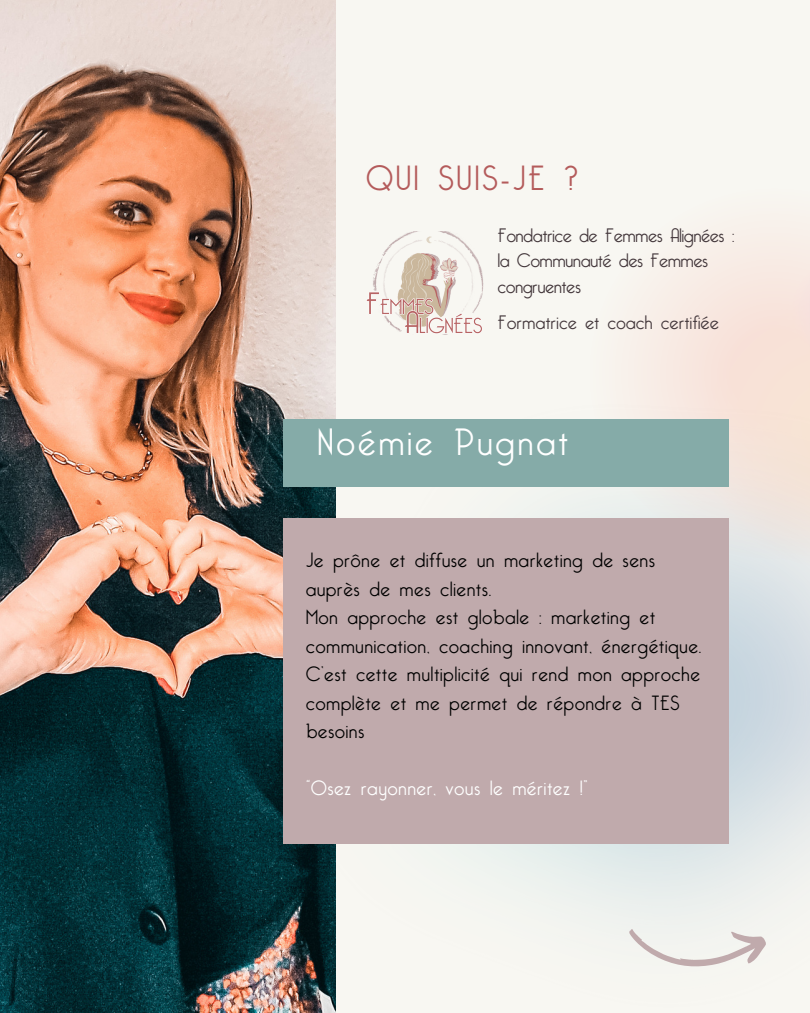
<style>
.page{position:relative;width:810px;height:1013px;background:#fff}
.page>*{position:absolute;margin:0;border:0;box-sizing:border-box;transform-origin:0 0}
.t1{font:300 37.1px "Bellerose";letter-spacing:.095em;color:#fff}
.t2{font:300 34.1px "Bellerose";letter-spacing:.095em;color:#b45b5b}
.t3{font:300 20.1px/28.5px "Bellerose";letter-spacing:.05em;color:#000}
.t4{font:300 20.1px "Bellerose";letter-spacing:.05em;color:#fff}
.t5{font:300 19px/25.5px "Bellerose";color:#43373b}
.t6{font:300 19px "Bellerose";letter-spacing:.025em;color:#43373b}
</style>
<div class="page">
<div style="left:0;top:0;width:810px;height:1012px;background:#f8f7f2"></div>
<svg style="left:523px;top:242px;width:287px;height:382px"></svg>
<svg style="left:654px;top:250px;width:156px;height:366px;fill:#f8e5e0"></svg>
<svg style="left:774px;top:242px;width:36px;height:138px"></svg>
<img style="left:0;top:0;width:336px;height:1012px">
<div style="left:284px;top:418px;width:445px;height:68px;background:#85aba8"></div>
<div style="left:284px;top:518px;width:445px;height:326px;background:#c0aaac"></div>
<svg style="left:629px;top:928px;width:138px;height:39px"></svg>
<img style="left:366px;top:232px;width:117px;height:102px">
<p class="t2" style="left:366px;top:158px;width:213px">QUI SUIS-JE ?</p>
<p class="t5" style="left:498px;top:222px;width:238px">Fondatrice de Femmes Alignées :</p>
<p class="t5" style="left:498px;top:248px;width:212px">la Communauté des Femmes congruentes</p>
<p class="t6" style="left:498px;top:312px;width:222px">Formatrice et coach certifiée</p>
<p class="t1" style="left:318px;top:420px;width:252px">Noémie Pugnat</p>
<p class="t3" style="left:306px;top:546px;width:350px">Je prône et diffuse un marketing de sens auprès de mes clients.</p>
<p class="t3" style="left:306px;top:603px;width:397px">Mon approche est globale : marketing et communication, coaching innovant, énergétique.</p>
<p class="t3" style="left:306px;top:660px;width:396px">C’est cette multiplicité qui rend mon approche complète et me permet de répondre à TES besoins</p>
<p class="t4" style="left:306px;top:776px;width:283px">“Osez rayonner, vous le méritez !”</p>
</div>
